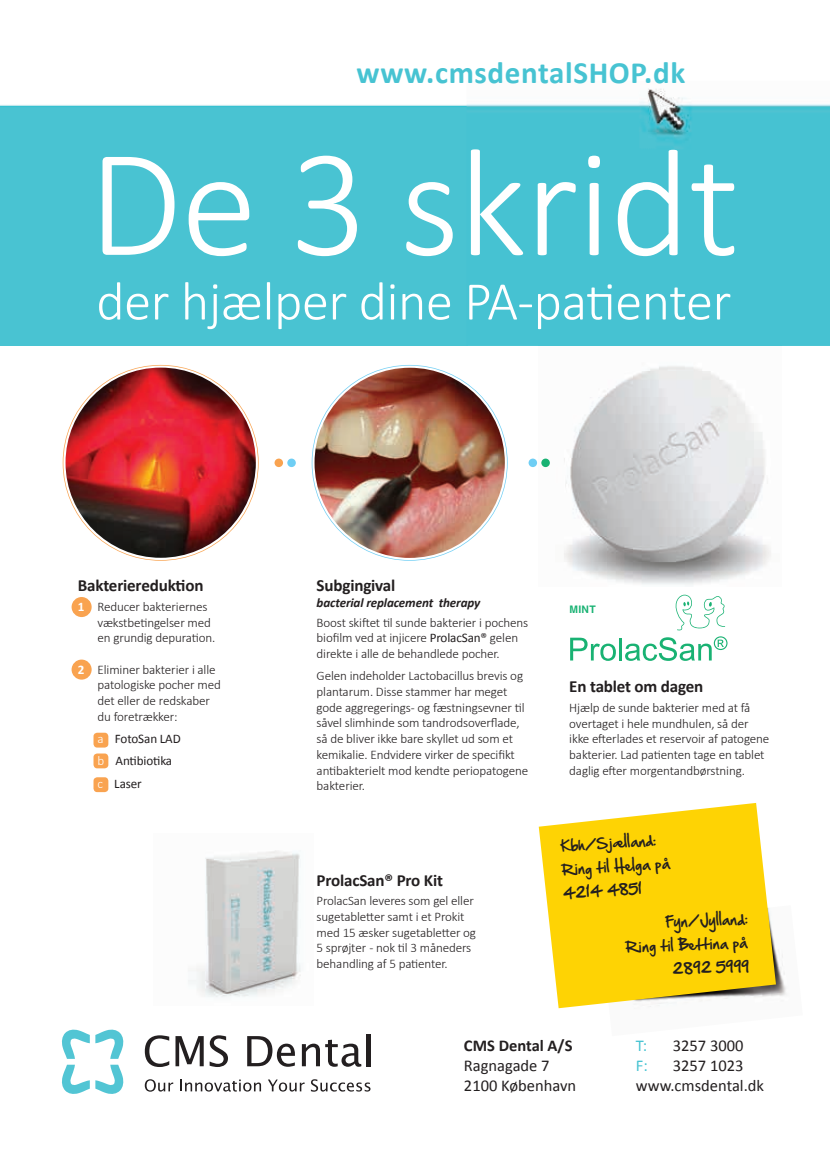
<style>
.page{position:relative;width:830px;height:1157px;background:#fff}
.page>*{position:absolute;margin:0;border:0;box-sizing:border-box;transform-origin:0 0}
.t1{font:300 154.8px "Calibri";letter-spacing:-.01em;color:#fff}
.t2{font:300 54.75px "Calibri";letter-spacing:-.01em;color:#fff}
.t3{font:700 31.05px "Calibri";letter-spacing:.02em;color:#47c3d2}
.t4{font:700 16.95px "Calibri";letter-spacing:-.01em;color:#231f20}
.t5{font:16.5px/19.8px "Calibri";color:#231f20}
.t6{font:700 16.5px "Calibri";color:#231f20}
.t7{font:16.5px "Calibri";color:#47c3d2}
.t8{font:13.2px/23.5px "Hand Of Sean";color:#231f20}
.t9{font:300 13.05px/15.8px "Calibri";letter-spacing:-.01em;color:#231f20}
.t10{font:13.05px/22.2px "Calibri";letter-spacing:-.01em;color:#231f20}
.t11{font:italic 700 13.05px "Calibri";letter-spacing:-.01em;color:#231f20}
.t12{font:700 10.35px "Helvetica LT";color:#19b273}
.s1{font-weight:700;color:#fff}
.s2{font-weight:300;color:#fff}
.s3{font-weight:400}
</style>
<div class="page">
<img style="left:188px;top:850px;width:113px;height:148px">
<svg style="left:63px;top:365px;width:195px;height:196px"></svg>
<svg style="left:311px;top:365px;width:196px;height:196px"></svg>
<img style="left:545px;top:366px;width:226px;height:219px">
<img style="left:65px;top:367px;width:191px;height:191px;border-radius:95px">
<img style="left:314px;top:368px;width:190px;height:190px;border-radius:95px">
<svg style="left:570px;top:637px;width:45px;height:24px"></svg>
<hr style="left:618px;top:637px;width:3px;height:23px;background:#19b273">
<svg style="left:625px;top:636px;width:102px;height:25px"></svg>
<svg style="left:675px;top:594px;width:49px;height:36px"></svg>
<div style="left:93px;top:732px;width:15px;height:15px;background:#f9a350;border-radius:4px"></div>
<div style="left:93px;top:753px;width:15px;height:15px;background:#f9a350;border-radius:4px"></div>
<div style="left:93px;top:777px;width:15px;height:15px;background:#f9a350;border-radius:4px"></div>
<div style="left:72px;top:597px;width:20px;height:20px;background:#f9a350;border-radius:50%"></div>
<div style="left:72px;top:659px;width:20px;height:20px;background:#f9a350;border-radius:50%"></div>
<svg style="left:62px;top:1064px;width:62px;height:29px"></svg>
<svg style="left:62px;top:1029px;width:62px;height:29px"></svg>
<svg style="left:145px;top:1035px;width:24px;height:32px"></svg>
<svg style="left:175px;top:1035px;width:53px;height:32px"></svg>
<svg style="left:247px;top:1036px;width:48px;height:30px"></svg>
<svg style="left:302px;top:1039px;width:59px;height:27px"></svg>
<hr style="left:366px;top:1034px;width:4px;height:32px;background:#231f20">
<svg style="left:145px;top:1079px;width:28px;height:12px"></svg>
<svg style="left:180px;top:1079px;width:81px;height:12px"></svg>
<svg style="left:268px;top:1079px;width:36px;height:12px"></svg>
<svg style="left:311px;top:1079px;width:59px;height:12px"></svg>
<img style="left:775px;top:948px;width:12px;height:48px">
<svg style="left:538px;top:803px;width:237px;height:205px;fill:#fed304"></svg>
<img style="left:0;top:88px;width:829px;height:258px">
<div style="left:274px;top:458px;width:9px;height:9px;background:#f9a350;border-radius:50%"></div>
<div style="left:528px;top:458px;width:9px;height:9px;background:#6fcef4;border-radius:50%"></div>
<div style="left:287px;top:458px;width:9px;height:9px;background:#6fcef4;border-radius:50%"></div>
<div style="left:541px;top:458px;width:8px;height:9px;background:#19b273;border-radius:50%"></div>
<h3 class="t3" style="left:356px;top:53px;width:330px">www.cmsdentalSHOP.dk</h3>
<h1 class="t1" style="left:88px;top:107px;width:652px">De 3 skridt</h1>
<h2 class="t2" style="left:96px;top:267px;width:636px">der hjælper dine PA-patienter</h2>
<p class="t4" style="left:78px;top:575px;width:127px">Bakteriereduktion</p>
<p class="t9" style="left:97px;top:598px;width:119px;text-indent:-20px"><span class="s1">1</span> Reducer bakteriernes vækstbetingelser med en grundig depuration.</p>
<p class="t9" style="left:97px;top:661px;width:125px;text-indent:-20px"><span class="s1">2</span> Eliminer bakterier i alle patologiske pocher med det eller de redskaber du foretrækker:</p>
<p class="t10" style="left:97px;top:727px;width:85px"><span class="s2">a</span> FotoSan LAD <span class="s2">b</span> Antibiotika <span class="s2">c</span> Laser</p>
<p class="t4" style="left:316px;top:575px;width:80px">Subgingival</p>
<p class="t11" style="left:316px;top:594px;width:165px">bacterial replacement therapy</p>
<p class="t9" style="left:316px;top:614px;width:213px">Boost skiftet til sunde bakterier i pochens biofilm ved at injicere <span class="s3">ProlacSan®</span> gelen direkte i alle de behandlede pocher.</p>
<p class="t9" style="left:316px;top:668px;width:213px">Gelen indeholder Lactobacillus brevis og plantarum. Disse stammer har meget gode aggregerings- og fæstningsevner til såvel slimhinde som tandrodsoverflade, så de bliver ikke bare skyllet ud som et kemikalie. Endvidere virker de specifikt antibakterielt mod kendte periopatogene bakterier.</p>
<p class="t4" style="left:316px;top:869px;width:128px">ProlacSan® Pro Kit</p>
<p class="t9" style="left:316px;top:893px;width:161px">ProlacSan leveres som gel eller sugetabletter samt i et Prokit med 15 æsker sugetabletter og<br>5 sprøjter - nok til 3 måneders behandling af 5 patienter.</p>
<p class="t12" style="left:569px;top:603px;width:28px">MINT</p>
<p class="t4" style="left:569px;top:676px;width:136px">En tablet om dagen</p>
<p class="t9" style="left:569px;top:699px;width:201px">Hjælp de sunde bakterier med at få overtaget i hele mundhulen, så der ikke efterlades et reservoir af patogene bakterier. Lad patienten tage en tablet daglig efter morgentandbørstning.</p>
<p class="t8" style="left:559px;top:834px;width:110px;rotate:-4deg">Kbh/Sjælland:<br>Ring til Helga på<br>4214 4851</p>
<p class="t8" style="left:624px;top:911px;width:123px;text-align:right;rotate:-2deg">Fyn/Jylland:<br>Ring til Bettina på<br>2892 5999</p>
<p class="t6" style="left:463px;top:1035px;width:110px">CMS Dental A/S</p>
<p class="t5" style="left:463px;top:1055px;width:114px">Ragnagade 7<br>2100 København</p>
<p class="t7" style="left:635px;top:1035px;width:13px">T:</p>
<p class="t5" style="left:672px;top:1036px;width:72px">3257 3000</p>
<p class="t7" style="left:635px;top:1055px;width:13px">F:</p>
<p class="t5" style="left:635px;top:1055px;width:129px;text-indent:37px">3257 1023 www.cmsdental.dk</p>
</div>
